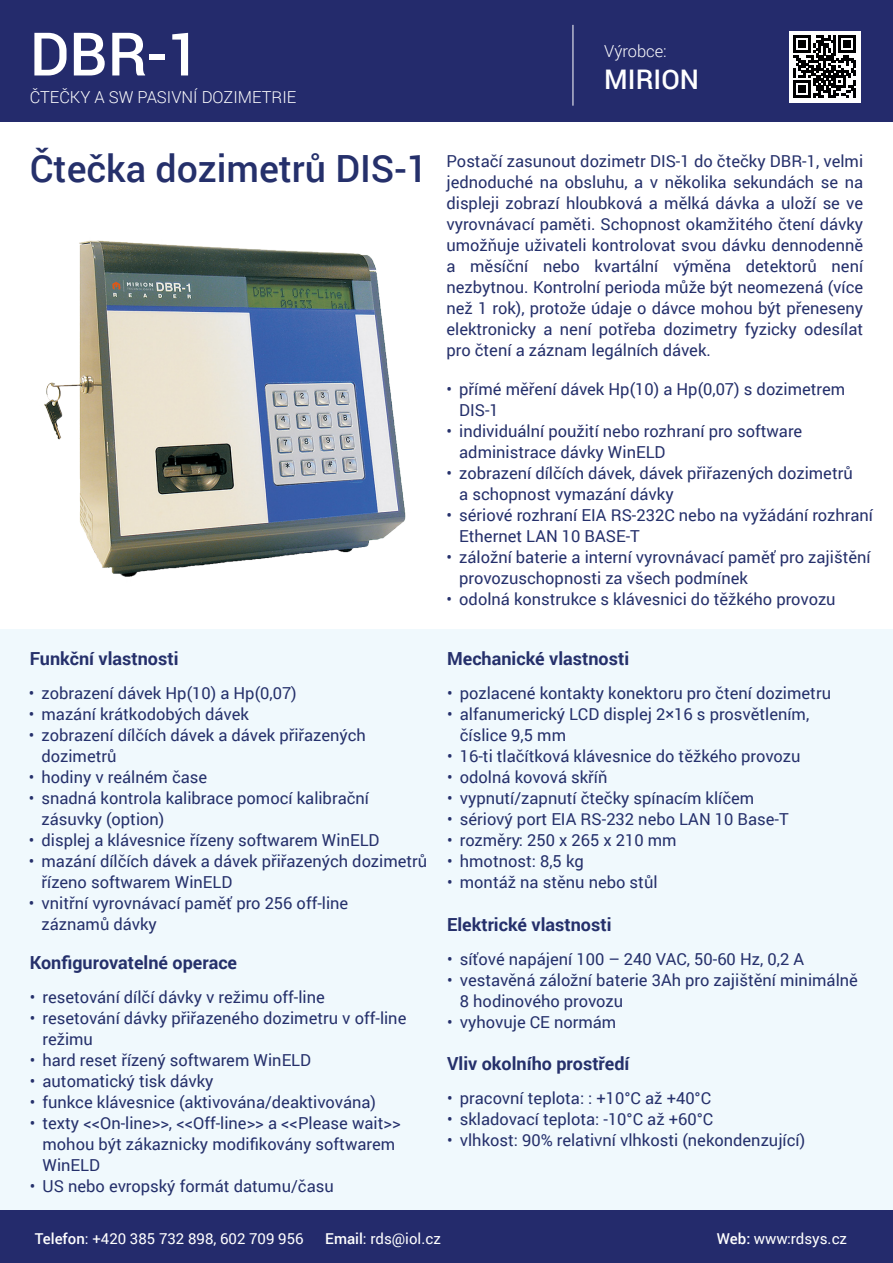
<style>
.page{position:relative;width:893px;height:1263px;background:#fff}
.page>*{position:absolute;margin:0;border:0;box-sizing:border-box;transform-origin:0 0}
.t1{font:500 60px "Roboto";color:#fff}
.t2{font:500 37.5px "Roboto";color:#25306b}
.t3{font:500 27px "Roboto";color:#fff}
.t4{font:700 18px "Roboto";color:#25306b}
.t5{font:16.5px/21px "Roboto";color:#25306b}
.t6{font:300 16.5px "Roboto";color:#fff}
.t7{font:15px "Roboto";color:#fff}
.s1{font-weight:500}
</style>
<div class="page">
<div style="left:0;top:629px;width:893px;height:618px;background:#f0f9fd"></div>
<div style="left:0;top:0;width:893px;height:121px;background:#242b6c"></div>
<hr style="left:573px;top:25px;width:1px;height:81px;background:#fff">
<div style="left:0;top:1211px;width:893px;height:52px;background:#242b6c"></div>
<img style="left:44px;top:240px;width:362px;height:337px">
<div style="left:789px;top:31px;width:72px;height:71px;background:#fff"></div>
<svg style="left:793px;top:35px;width:63px;height:63px"></svg>
<p class="t1" style="left:30px;top:12px;width:173px">DBR-1</p>
<p class="t6" style="left:30px;top:86px;width:268px">ČTEČKY A SW PASIVNÍ DOZIMETRIE</p>
<p class="t2" style="left:30px;top:142px;width:400px">Čtečka dozimetrů DIS-1</p>
<p class="t4" style="left:30px;top:646px;width:150px">Funkční vlastnosti</p>
<p class="t5" style="left:29px;top:682px;width:270px">• zobrazení dávek Hp(10) a Hp(0,07)</p>
<p class="t5" style="left:29px;top:703px;width:222px">• mazání krátkodobých dávek</p>
<p class="t5" style="left:42px;top:724px;width:326px;text-indent:-13px">• zobrazení dílčích dávek a dávek přiřazených dozimetrů</p>
<p class="t5" style="left:29px;top:766px;width:180px">• hodiny v reálném čase</p>
<p class="t5" style="left:29px;top:787px;width:342px">• snadná kontrola kalibrace pomocí kalibrační</p>
<p class="t5" style="left:42px;top:808px;width:124px">zásuvky (option)</p>
<p class="t5" style="left:29px;top:829px;width:352px">• displej a klávesnice řízeny softwarem WinELD</p>
<p class="t5" style="left:29px;top:850px;width:400px">• mazání dílčích dávek a dávek přiřazených dozimetrů</p>
<p class="t5" style="left:42px;top:871px;width:192px">řízeno softwarem WinELD</p>
<p class="t5" style="left:29px;top:892px;width:321px">• vnitřní vyrovnávací paměť pro 256 off-line</p>
<p class="t5" style="left:42px;top:913px;width:117px">záznamů dávky</p>
<p class="t4" style="left:30px;top:950px;width:209px">Konfigurovatelné operace</p>
<p class="t5" style="left:30px;top:986px;width:297px">• resetování dílčí dávky v režimu off-line</p>
<p class="t5" style="left:43px;top:1007px;width:365px;text-indent:-13px">• resetování dávky přiřazeného dozimetru v off-line režimu</p>
<p class="t5" style="left:30px;top:1049px;width:283px">• hard reset řízený softwarem WinELD</p>
<p class="t5" style="left:30px;top:1070px;width:185px">• automatický tisk dávky</p>
<p class="t5" style="left:30px;top:1091px;width:348px">• funkce klávesnice (aktivována/deaktivována)</p>
<p class="t5" style="left:43px;top:1112px;width:360px;text-indent:-13px">• texty &lt;&lt;On-line&gt;&gt;, &lt;&lt;Off-line&gt;&gt; a &lt;&lt;Please wait&gt;&gt; mohou být zákaznicky modifikovány softwarem<br>WinELD</p>
<p class="t5" style="left:30px;top:1175px;width:305px">• US nebo evropský formát datumu/času</p>
<p class="t6" style="left:604px;top:40px;width:64px">Výrobce:</p>
<p class="t3" style="left:604px;top:61px;width:96px">MIRION</p>
<p class="t5" style="left:446px;top:150px;width:418px;text-align:justify">Postačí zasunout dozimetr DIS-1 do čtečky DBR-1, velmi jednoduché na obsluhu, a v několika sekundách se na displeji zobrazí hloubková a mělká dávka a uloží se ve vyrovnávací paměti. Schopnost okamžitého čtení dávky umožňuje uživateli kontrolovat svou dávku dennodenně a měsíční nebo kvartální výměna detektorů není nezbytnou. Kontrolní perioda může být neomezená (více než 1 rok), protože údaje o dávce mohou být přeneseny elektronicky a není potřeba dozimetry fyzicky odesílat pro čtení a záznam legálních dávek.</p>
<p class="t5" style="left:459px;top:378px;width:387px;text-indent:-13px">• přímé měření dávek Hp(10) a Hp(0,07) s dozimetrem<br>DIS-1</p>
<p class="t5" style="left:459px;top:420px;width:344px;text-indent:-13px">• individuální použití nebo rozhraní pro software administrace dávky WinELD</p>
<p class="t5" style="left:459px;top:462px;width:395px;text-indent:-13px">• zobrazení dílčích dávek, dávek přiřazených dozimetrů a schopnost vymazání dávky</p>
<p class="t5" style="left:459px;top:504px;width:415px;text-indent:-13px">• sériové rozhraní EIA RS-232C nebo na vyžádání rozhraní<br>Ethernet LAN 10 BASE-T</p>
<p class="t5" style="left:459px;top:546px;width:413px;text-indent:-13px">• záložní baterie a interní vyrovnávací paměť pro zajištění provozuschopnosti za všech podmínek</p>
<p class="t5" style="left:446px;top:588px;width:391px">• odolná konstrukce s klávesnici do těžkého provozu</p>
<p class="t4" style="left:447px;top:646px;width:184px">Mechanické vlastnosti</p>
<p class="t5" style="left:447px;top:682px;width:385px">• pozlacené kontakty konektoru pro čtení dozimetru</p>
<p class="t5" style="left:460px;top:703px;width:351px;text-indent:-13px">• alfanumerický LCD displej 2×16 s prosvětlením, číslice 9,5 mm</p>
<p class="t5" style="left:447px;top:745px;width:355px">• 16-ti tlačítková klávesnice do těžkého provozu</p>
<p class="t5" style="left:447px;top:766px;width:162px">• odolná kovová skříň</p>
<p class="t5" style="left:447px;top:787px;width:309px">• vypnutí/zapnutí čtečky spínacím klíčem</p>
<p class="t5" style="left:447px;top:808px;width:343px">• sériový port EIA RS-232 nebo LAN 10 Base-T</p>
<p class="t5" style="left:447px;top:829px;width:231px">• rozměry: 250 x 265 x 210 mm</p>
<p class="t5" style="left:447px;top:850px;width:138px">• hmotnost: 8,5 kg</p>
<p class="t5" style="left:447px;top:871px;width:212px">• montáž na stěnu nebo stůl</p>
<p class="t4" style="left:447px;top:912px;width:166px">Elektrické vlastnosti</p>
<p class="t5" style="left:447px;top:948px;width:358px">• síťové napájení 100 – 240 VAC, 50-60 Hz, 0,2 A</p>
<p class="t5" style="left:460px;top:969px;width:400px;text-indent:-13px">• vestavěná záložní baterie 3Ah pro zajištění minimálně<br>8 hodinového provozu</p>
<p class="t5" style="left:447px;top:1011px;width:171px">• vyhovuje CE normám</p>
<p class="t4" style="left:447px;top:1051px;width:184px">Vliv okolního prostředí</p>
<p class="t5" style="left:447px;top:1087px;width:266px">• pracovní teplota: : +10°C až +40°C</p>
<p class="t5" style="left:447px;top:1108px;width:268px">• skladovací teplota: -10°C až +60°C</p>
<p class="t5" style="left:447px;top:1129px;width:360px">• vlhkost: 90% relativní vlhkosti (nekondenzující)</p>
<p class="t7" style="left:35px;top:1228px;width:270px"><span class="s1">Telefon</span>: +420 385 732 898, 602 709 956</p>
<p class="t7" style="left:325px;top:1228px;width:117px"><span class="s1">Email</span>: rds@iol.cz</p>
<p class="t7" style="left:717px;top:1228px;width:132px"><span class="s1">Web:</span> www:rdsys.cz</p>
</div>
